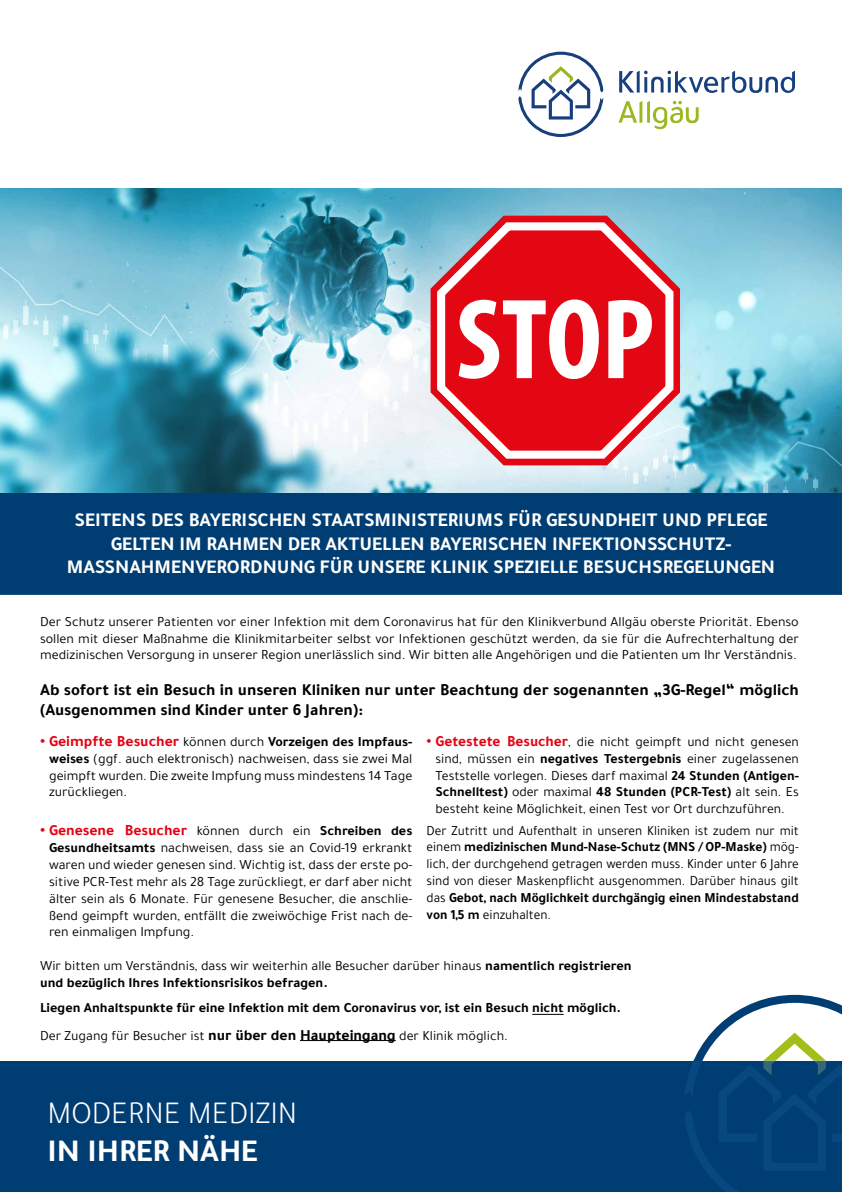
<style>
.page{position:relative;width:842px;height:1192px;background:#fff}
.page>*{position:absolute;margin:0;border:0;box-sizing:border-box;transform-origin:0 0}
.t1{font:300 32.2px "Tajawal";color:#fff}
.t2{font:700 32.2px "Tajawal";color:#fff}
.t3{font:700 19.75px/23.7px "Tajawal";color:#fff;text-align:center}
.t4{font:700 16.95px/20.4px "Tajawal";color:#000}
.t5{font:700 15.55px "Tajawal";color:#e30413}
.t6{font:14.1px/16.9px "Tajawal";color:#000;text-align:justify}
.t7{font:14.1px/16.9px "Tajawal";color:#000;text-align:justify;scale:.95 1}
.t8{font:700 14.1px/16.9px "Tajawal";color:#000}
.s1{font-weight:700;font-size:15.55px;color:#e30413}
.s2{font-weight:700}
.s3{font-weight:400;font-size:14.1px;color:#000}
.s4{font-size:14.1px;color:#000}
.s5{font-weight:400}
.s6{font-size:15.55px}
</style>
<div class="page">
<div style="left:0;top:1061px;width:842px;height:131px;background:#003d72"></div>
<svg style="left:685px;top:995px;width:157px;height:197px"></svg>
<svg style="left:518px;top:52px;width:85px;height:85px"></svg>
<svg style="left:618px;top:101px;width:81px;height:28px"></svg>
<svg style="left:619px;top:71px;width:176px;height:22px"></svg>
<img style="left:0;top:188px;width:842px;height:305px">
<svg style="left:431px;top:216px;width:249px;height:249px;background:#cc828e"></svg>
<svg style="left:433px;top:216px;width:244px;height:247px;background:#dd535f"></svg>
<svg style="left:459px;top:299px;width:140px;height:80px"></svg>
<svg style="left:608px;top:300px;width:44px;height:78px"></svg>
<div style="left:0;top:493px;width:842px;height:101px;background:#003d72"></div>
<hr style="left:532px;top:1014px;width:32px;height:1px;background:#000">
<hr style="left:300px;top:1040px;width:96px;height:1px;background:#000">
<h2 class="t3" style="left:67px;top:508px;width:710px">SEITENS DES BAYERISCHEN STAATSMINISTERIUMS FÜR GESUNDHEIT UND PFLEGE<br>GELTEN IM RAHMEN DER AKTUELLEN BAYERISCHEN INFEKTIONSSCHUTZ-<br>MASSNAHMENVERORDNUNG FÜR UNSERE KLINIK SPEZIELLE BESUCHSREGELUNGEN</h2>
<p class="t6" style="left:40px;top:613px;width:760px">Der Schutz unserer Patienten vor einer Infektion mit dem Coronavirus hat für den Klinikverbund Allgäu oberste Priorität. Ebenso sollen mit dieser Maßnahme die Klinikmitarbeiter selbst vor Infektionen geschützt werden, da sie für die Aufrechterhaltung der medizinischen Versorgung in unserer Region unerlässlich sind. Wir bitten alle Angehörigen und die Patienten um Ihr Verständnis.</p>
<p class="t4" style="left:40px;top:679px;width:760px">Ab sofort ist ein Besuch in unseren Kliniken nur unter Beachtung der sogenannten „3G-Regel“ möglich (Ausgenommen sind Kinder unter 6 Jahren):</p>
<p class="t6" style="left:49px;top:733px;width:365px;text-indent:-9px"><span class="s1">• Geimpfte Besucher</span> können durch <span class="s2">Vorzeigen des Impfaus&shy;weises</span> (ggf. auch elektronisch) nachweisen, dass sie zwei Mal geimpft wurden. Die zweite Impfung muss mindestens 14 Tage zurückliegen.</p>
<p class="t5" style="left:40px;top:818px;width:374px">• Genesene Besucher <span class="s3">können durch ein</span> <span class="s4">Schreiben des</span></p>
<p class="t6" style="left:49px;top:839px;width:365px"><span class="s2">Gesundheitsamts</span> nachweisen, dass sie an Covid-19 erkrankt waren und wieder genesen sind. Wichtig ist, dass der erste po&shy;sitive PCR-Test mehr als 28 Tage zurückliegt, er darf aber nicht älter sein als 6 Monate. Für genesene Besucher, die anschlie&shy;ßend geimpft wurden, entfällt die zweiwöchige Frist nach de&shy;ren einmaligen Impfung.</p>
<p class="t6" style="left:436px;top:733px;width:365px;text-indent:-9px"><span class="s1">• Getestete Besucher</span>, die nicht geimpft und nicht genesen sind, müssen ein <span class="s2">negatives Testergebnis</span> einer zugelassenen Teststelle vorlegen. Dieses darf maximal <span class="s2">24 Stunden (Antigen-Schnelltest)</span> oder maximal <span class="s2">48 Stunden (PCR-Test)</span> alt sein. Es besteht keine Möglichkeit, einen Test vor Ort durchzuführen.</p>
<p class="t7" style="left:427px;top:822px;width:393px">Der Zutritt und Aufenthalt in unseren Kliniken ist zudem nur mit einem <span class="s2">medizinischen Mund-Nase-Schutz (MNS / OP-Maske)</span> mög&shy;lich, der durchgehend getragen werden muss. Kinder unter 6 Jahre sind von dieser Maskenpflicht ausgenommen. Darüber hinaus gilt das <span class="s2">Gebot, nach Möglichkeit durchgängig einen Mindestabstand von 1,5 m</span> einzuhalten.</p>
<p class="t8" style="left:40px;top:957px;width:593px"><span class="s5">Wir bitten um Verständnis, dass wir weiterhin alle Besucher darüber hinaus</span> namentlich registrieren und bezüglich Ihres Infektionsrisikos befragen.</p>
<p class="t8" style="left:40px;top:994px;width:583px;line-height:27.1px">Liegen Anhaltspunkte für eine Infektion mit dem Coronavirus vor, ist ein Besuch nicht möglich.<br><span class="s5">Der Zugang für Besucher ist</span> <span class="s6">nur über den Haupteingang</span> <span class="s5">der Klinik möglich.</span></p>
<h1 class="t1" style="left:47px;top:1091px;width:251px">MODERNE MEDIZIN</h1>
<h1 class="t2" style="left:47px;top:1127px;width:212px">IN IHRER NÄHE</h1>
</div>
